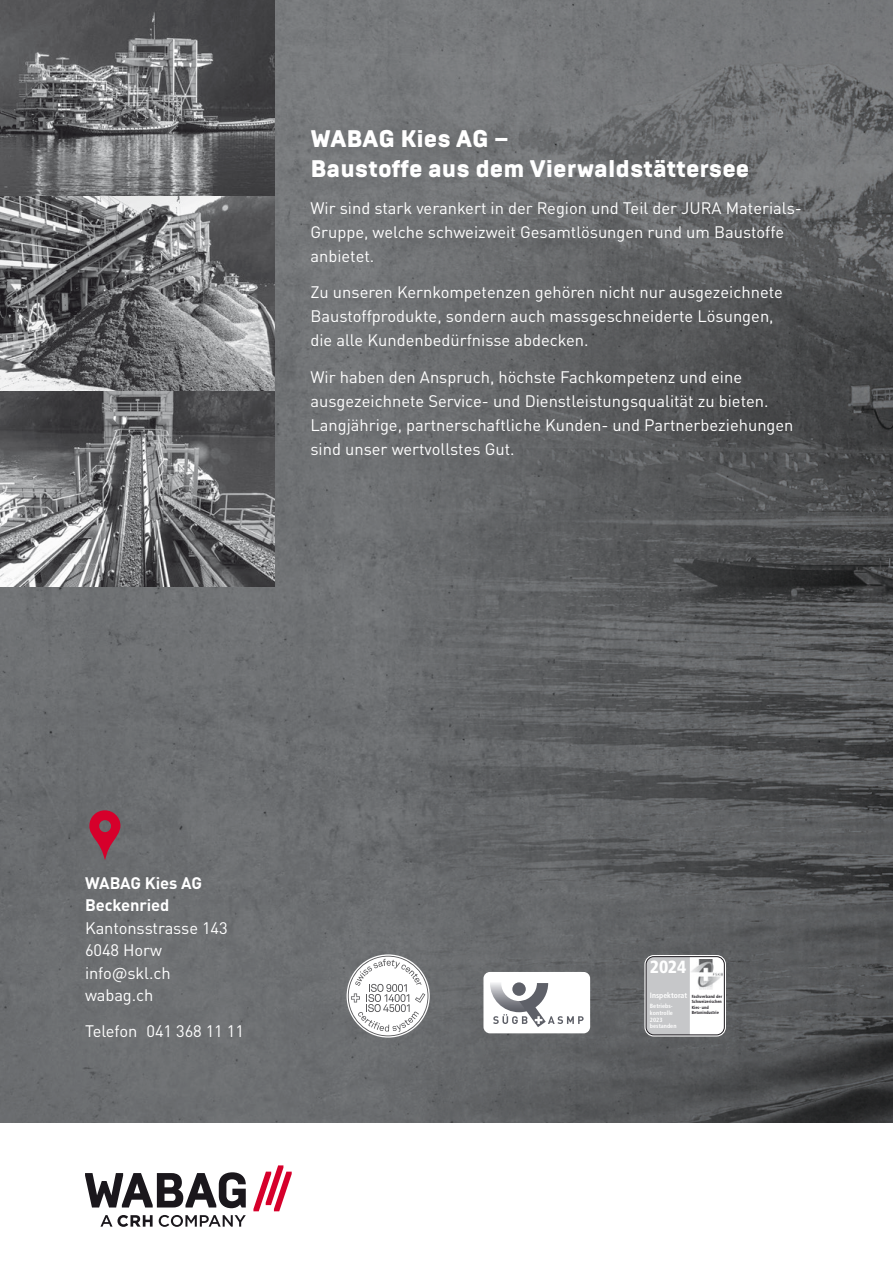
<style>
.page{position:relative;width:893px;height:1263px;background:#fff}
.page>*{position:absolute;margin:0;border:0;box-sizing:border-box;transform-origin:0 0}
.t1{font:72px "Modern Pictograms";color:#d6002b}
.t2{font:900 24px/30px "Brutal Type";color:#fff}
.t3{font:900 condensed 17.7px "Frutiger LT Std";color:#fff}
.t4{font:16.5px/24px "DIN Pro";color:#fff}
.t5{font:700 16.5px/22.5px "DIN Pro";letter-spacing:-.005em;color:#fff}
.t6{font:700 condensed 6px/6.6px "Frutiger LT Std";color:#fff}
.t7{font:700 condensed 4.35px/5.2px "Frutiger LT Std";color:#1a171c}
.s1{font-size:7.8px;color:#fff}
</style>
<div class="page">
<img style="left:0;top:0;width:388px;height:1123px">
<img style="left:388px;top:0;width:505px;height:1123px">
<svg style="left:85px;top:1172px;width:161px;height:36px"></svg>
<svg style="left:253px;top:1165px;width:39px;height:46px"></svg>
<svg style="left:100px;top:1215px;width:53px;height:12px"></svg>
<svg style="left:159px;top:1215px;width:87px;height:12px"></svg>
<svg style="left:348px;top:956px;width:80px;height:80px"></svg>
<div style="left:483px;top:972px;width:107px;height:61px;background:#fff;border-radius:6px"></div>
<svg style="left:490px;top:982px;width:94px;height:45px"></svg>
<img style="left:0;top:0;width:274px;height:587px">
<div style="left:646px;top:957px;width:78px;height:78px;background:#fff;border-radius:8px"></div>
<div style="left:644px;top:955px;width:82px;height:81px;border:3px solid #fff;border-radius:8px"></div>
<img style="left:691px;top:959px;width:32px;height:31px">
<div style="left:646px;top:957px;width:44px;height:78px;background:#c6c7c9"></div>
<div style="left:646px;top:956px;width:79px;height:79px;border:1px solid #1a171c;border-radius:8px"></div>
<h2 class="t2" style="left:310px;top:123px;width:440px">WABAG Kies AG –<br>Baustoffe aus dem Vierwaldstättersee</h2>
<p class="t4" style="left:310px;top:194px;width:493px">Wir sind stark verankert in der Region und Teil der JURA Materials-<br>Gruppe, welche schweizweit Gesamtlösungen rund um Baustoffe anbietet.</p>
<p class="t4" style="left:310px;top:279px;width:474px">Zu unseren Kernkompetenzen gehören nicht nur ausgezeichnete<br>Baustoffprodukte, sondern auch massgeschneiderte Lösungen, die alle Kundenbedürfnisse abdecken.</p>
<p class="t4" style="left:310px;top:364px;width:485px">Wir haben den Anspruch, höchste Fachkompetenz und eine ausgezeichnete Service- und Dienstleistungsqualität zu bieten.<br>Langjährige, partnerschaftliche Kunden- und Partnerbeziehungen sind unser wertvollstes Gut.</p>
<h1 class="t1" style="left:85px;top:801px;width:41px">,</h1>
<p class="t5" style="left:85px;top:870px;width:119px">WABAG Kies AG<br>Beckenried</p>
<p class="t4" style="left:85px;top:915px;width:144px;line-height:22.5px">Kantonsstrasse 143<br>6048 Horw info@skl.ch wabag.ch</p>
<p class="t4" style="left:85px;top:1017px;width:160px">Telefon 041 368 11 11</p>
<p class="t3" style="left:650px;top:956px;width:38px">2024</p>
<p class="t6" style="left:650px;top:1003px;width:28px">Betriebs&shy;kontrolle<br>2023 bestanden</p>
<p class="t7" style="left:692px;top:994px;width:32px;text-indent:-42px"><span class="s1">Inspektorat</span> Fachverband der<br>Schweizerischen<br>Kies- und<br>Betonindustrie</p>
</div>
